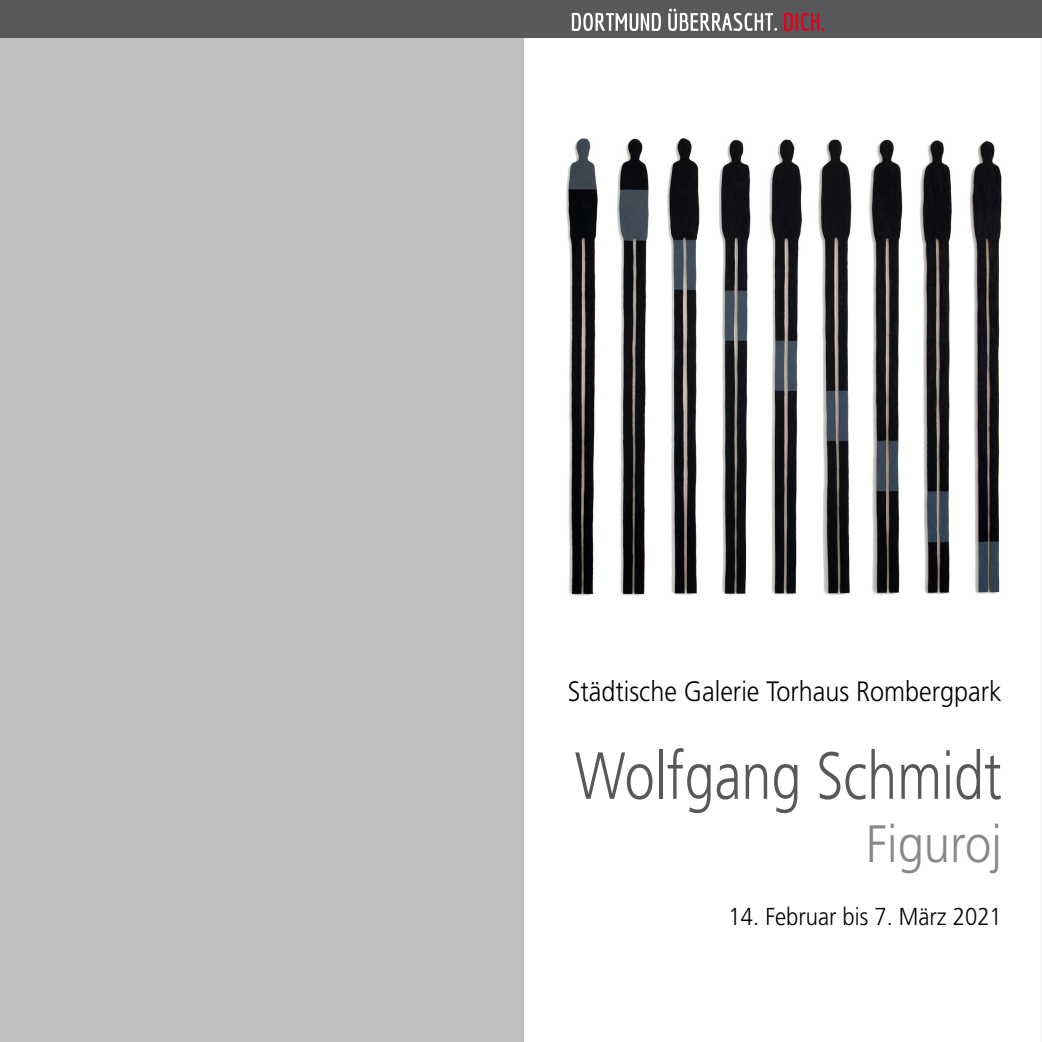
<style>
.page{position:relative;width:1042px;height:1042px;background:#fff}
.page>*{position:absolute;margin:0;border:0;box-sizing:border-box;transform-origin:0 0}
.t1{font:300 66.5px "Frutiger LT";color:#58585a;scale:.81 1}
.t2{font:300 52.5px "Frutiger LT";color:#87888a;scale:.9 1}
.t3{font:300 28px "Frutiger LT";color:#000;scale:.9 1}
.t4{font:300 24.5px "Frutiger LT";color:#000;scale:.9 1}
</style>
<div class="page">
<svg style="left:523px;top:37px;width:519px;height:1005px"></svg>
<div style="left:0;top:36px;width:523px;height:1006px;background:#bebfc1"></div>
<div style="left:0;top:0;width:1042px;height:37px;background:#58585a"></div>
<svg style="left:784px;top:13px;width:40px;height:18px"></svg>
<svg style="left:572px;top:9px;width:205px;height:22px"></svg>
<p class="t3" style="left:568px;top:675px;width:484px">Städtische Galerie Torhaus Rombergpark</p>
<h1 class="t1" style="left:575px;top:738px;width:529px">Wolfgang Schmidt</h1>
<h2 class="t2" style="left:866px;top:814px;width:152px">Figuroj</h2>
<p class="t4" style="left:728px;top:902px;width:305px">14. Februar bis 7. März 2021</p>
</div>
